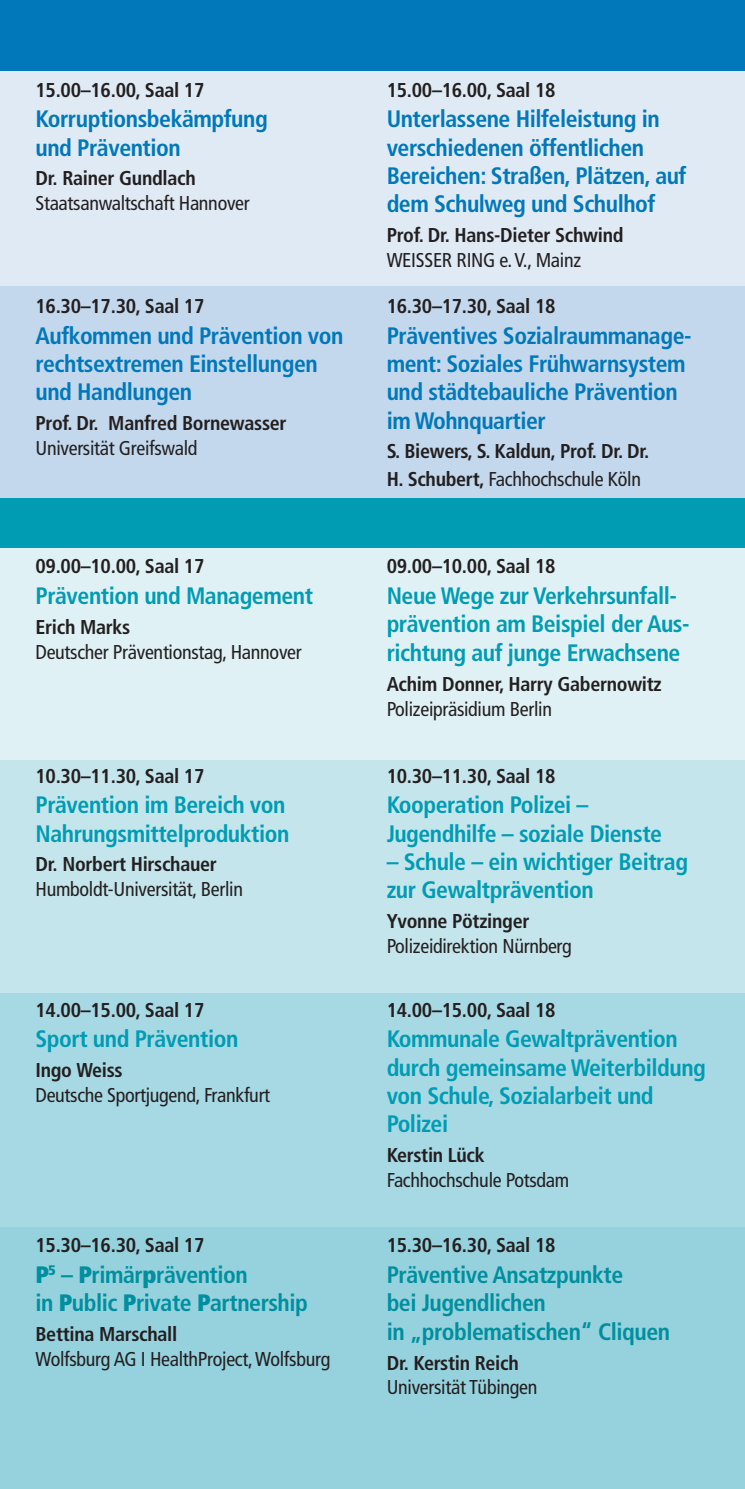
<style>
.page{position:relative;width:745px;height:1489px;background:#fff}
.page>*{position:absolute;margin:0;border:0;box-sizing:border-box;transform-origin:0 0}
.t1{font:700 condensed 23.75px/28.2px "Frutiger";letter-spacing:-.02em;color:#009cb3}
.t2{font:700 condensed 23.75px/28.2px "Frutiger";letter-spacing:-.02em;color:#0078b9}
.t3{font:700 condensed 23.75px/28.2px "Frutiger";letter-spacing:-.02em;color:#008f9e}
.t4{font:700 condensed 20px/27.5px "Frutiger";letter-spacing:-.015em;color:#231f20}
.t5{font:condensed 20px "Frutiger";letter-spacing:-.015em;color:#231f20}
.s1{font-weight:900}
.s2{font-weight:400}
</style>
<div class="page">
<div style="left:0;top:757px;width:744px;height:235px;background:#c5e5ec"></div>
<div style="left:0;top:1226px;width:744px;height:262px;background:#96d2de"></div>
<div style="left:0;top:0;width:744px;height:286px;background:#dfeaf5"></div>
<div style="left:0;top:286px;width:744px;height:217px;background:#c3d8ed"></div>
<div style="left:0;top:546px;width:744px;height:213px;background:#e0f1f5"></div>
<div style="left:0;top:992px;width:744px;height:234px;background:#a7d9e4"></div>
<div style="left:0;top:0;width:744px;height:71px;background:#0078b9"></div>
<div style="left:0;top:498px;width:744px;height:49px;background:#009cb3"></div>
<p class="t4" style="left:35px;top:76px;width:170px">15.00–16.00, Saal 17</p>
<p class="t2" style="left:35px;top:105px;width:234px">Korruptionsbekämpfung und Prävention</p>
<p class="t4" style="left:35px;top:165px;width:162px">Dr. Rainer Gundlach</p>
<p class="t5" style="left:35px;top:192px;width:216px">Staatsanwaltschaft Hannover</p>
<p class="t4" style="left:35px;top:292px;width:170px">16.30–17.30, Saal 17</p>
<p class="t2" style="left:35px;top:321px;width:309px">Aufkommen und Prävention von rechtsextremen Einstellungen und Handlungen</p>
<p class="t4" style="left:35px;top:409px;width:252px">Prof. Dr. Manfred Bornewasser</p>
<p class="t5" style="left:35px;top:436px;width:163px">Universität Greifswald</p>
<p class="t4" style="left:35px;top:552px;width:170px">09.00–10.00, Saal 17</p>
<p class="t1" style="left:35px;top:581px;width:279px">Prävention und Management</p>
<p class="t4" style="left:35px;top:613px;width:96px">Erich Marks</p>
<p class="t5" style="left:35px;top:640px;width:267px">Deutscher Präventionstag, Hannover</p>
<p class="t4" style="left:35px;top:761px;width:170px">10.30–11.30, Saal 17</p>
<p class="t1" style="left:35px;top:790px;width:255px">Prävention im Bereich von<br>Nahrungsmittelproduktion</p>
<p class="t4" style="left:35px;top:850px;width:183px">Dr. Norbert Hirschauer</p>
<p class="t5" style="left:35px;top:877px;width:209px">Humboldt-Universität, Berlin</p>
<p class="t4" style="left:35px;top:995px;width:170px">14.00–15.00, Saal 17</p>
<p class="t1" style="left:35px;top:1024px;width:204px">Sport und Prävention</p>
<p class="t4" style="left:35px;top:1056px;width:89px">Ingo Weiss</p>
<p class="t5" style="left:35px;top:1083px;width:236px">Deutsche Sportjugend, Frankfurt</p>
<p class="t4" style="left:35px;top:1231px;width:170px">15.30–16.30, Saal 17</p>
<p class="t3" style="left:35px;top:1260px;width:274px"><span class="s1">P</span><sup>5</sup> – <span class="s1">P</span>rimär<span class="s1">p</span>rävention<br>in <span class="s1">P</span>ublic <span class="s1">P</span>rivate <span class="s1">P</span>artnership</p>
<p class="t4" style="left:35px;top:1320px;width:143px">Bettina Marschall</p>
<p class="t5" style="left:35px;top:1347px;width:296px">Wolfsburg AG I HealthProject, Wolfsburg</p>
<p class="t4" style="left:386px;top:76px;width:170px">15.00–16.00, Saal 18</p>
<p class="t2" style="left:386px;top:105px;width:301px">Unterlassene Hilfeleistung in verschiedenen öffentlichen<br>Bereichen: Straßen, Plätzen, auf dem Schulweg und Schulhof</p>
<p class="t4" style="left:386px;top:221px;width:238px">Prof. Dr. Hans-Dieter Schwind</p>
<p class="t5" style="left:386px;top:248px;width:196px">WEISSER RING e. V., Mainz</p>
<p class="t4" style="left:386px;top:292px;width:170px">16.30–17.30, Saal 18</p>
<p class="t2" style="left:386px;top:321px;width:306px">Präventives Sozialraummanage&shy;ment: Soziales Frühwarnsystem und städtebauliche Prävention im Wohnquartier</p>
<p class="t4" style="left:386px;top:438px;width:264px">S. Biewers, S. Kaldun, Prof. Dr. Dr.<br>H. Schubert, <span class="s2">Fachhochschule Köln</span></p>
<p class="t4" style="left:386px;top:552px;width:170px">09.00–10.00, Saal 18</p>
<p class="t1" style="left:386px;top:581px;width:304px">Neue Wege zur Verkehrsunfall&shy;prävention am Beispiel der Aus&shy;richtung auf junge Erwachsene</p>
<p class="t4" style="left:386px;top:670px;width:276px">Achim Donner, Harry Gabernowitz</p>
<p class="t5" style="left:386px;top:697px;width:167px">Polizeipräsidium Berlin</p>
<p class="t4" style="left:386px;top:761px;width:170px">10.30–11.30, Saal 18</p>
<p class="t1" style="left:386px;top:790px;width:277px">Kooperation Polizei –<br>Jugendhilfe – soziale Dienste</p>
<p class="t1" style="left:386px;top:847px;width:303px">– Schule – ein wichtiger Beitrag zur Gewaltprävention</p>
<p class="t4" style="left:386px;top:907px;width:144px">Yvonne Pötzinger</p>
<p class="t5" style="left:386px;top:934px;width:186px">Polizeidirektion Nürnberg</p>
<p class="t4" style="left:386px;top:995px;width:170px">14.00–15.00, Saal 18</p>
<p class="t1" style="left:386px;top:1024px;width:320px">Kommunale Gewaltprävention durch gemeinsame Weiterbildung von Schule, Sozialarbeit und<br>Polizei</p>
<p class="t4" style="left:386px;top:1141px;width:100px">Kerstin Lück</p>
<p class="t5" style="left:386px;top:1168px;width:184px">Fachhochschule Potsdam</p>
<p class="t4" style="left:386px;top:1231px;width:170px">15.30–16.30, Saal 18</p>
<p class="t3" style="left:386px;top:1260px;width:285px">Präventive Ansatzpunkte<br>bei Jugendlichen<br>in „problematischen“ Cliquen</p>
<p class="t4" style="left:386px;top:1348px;width:134px">Dr. Kerstin Reich</p>
<p class="t5" style="left:386px;top:1375px;width:152px">Universität Tübingen</p>
</div>
